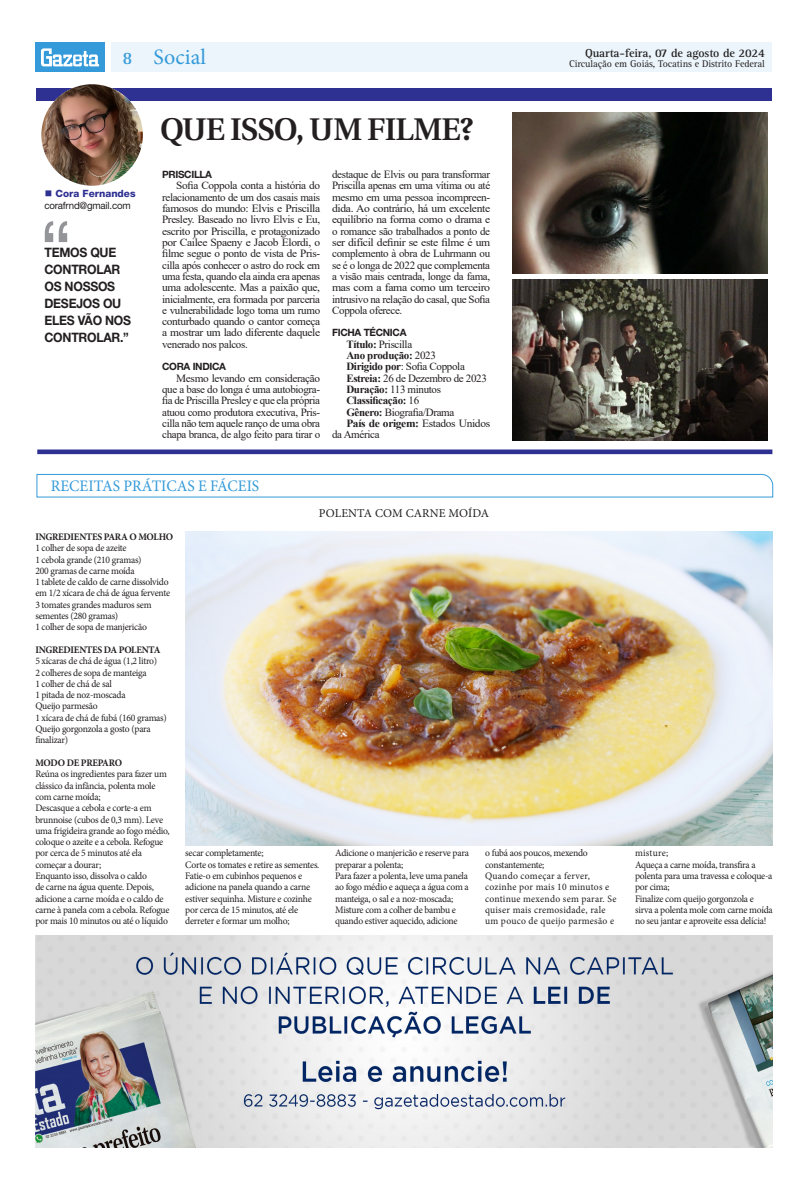
<style>
.page{position:relative;width:808px;height:1191px;background:#fff}
.page>*{position:absolute;margin:0;border:0;box-sizing:border-box;transform-origin:0 0}
.txt_colunas{font:80.9px "Helvetica Neue LT Std";color:#939598;scale:.94 1}
.Manchete{font:600 31.3px "Utopia";letter-spacing:-.025em;color:#231f20}
.t1{font:22px "Minion Pro";color:#349ada}
.t2{font:700 18px "Rotis Serif Std";color:#349ada}
.Coluna_nome{font:16px "Minion Pro";color:#349ada}
.txt_colunas-2{font:700 13px/17px "Helvetica Neue LT Std";letter-spacing:-.02em;color:#231f20;scale:.94 1}
.t3{font:700 12px "Rotis Serif Std";letter-spacing:-.01em;color:#231f20}
.Intertítulo{font:12px "Minion Pro";letter-spacing:.01em;color:#231f20}
.TExto_Corrido{font:11px/11.3px "Times New Roman";letter-spacing:-.03em;color:#231f20;text-align:justify}
.TExto_Corrido-2{font:11px/11.3px "Times New Roman";letter-spacing:-.03em;color:#231f20;scale:1.04 1}
.TExto_Corrido-3{font:700 11px "Times New Roman";letter-spacing:-.03em;color:#231f20}
.Intertítulo-2{font:10px/11.3px "Minion Pro";letter-spacing:-.025em;color:#231f20;scale:.96 1}
.Intertítulo-3{font:10px/11.3px "Minion Pro";letter-spacing:.025em;color:#231f20;scale:.96 1}
.Intertítulo-4{font:700 10px "Minion Pro";letter-spacing:-.025em;color:#231f20;scale:.96 1}
.t4{font:10px "Rotis Serif Std";letter-spacing:-.01em;color:#231f20}
.Intertítulo-5{font:700 10px "Helvetica Neue";letter-spacing:-.03em;color:#231f20}
.t5{font:10px "Helvetica Neue LT Std";letter-spacing:-.02em;color:#231f20}
.t6{font:800 10px "Helvetica Neue LT Std";color:#2e3092}
.s1{font-weight:700}
.s2{font-weight:400}
</style>
<div class="page">
<div style="left:111px;top:43px;width:661px;height:29px;background:#ebf5fb"></div>
<div style="left:36px;top:43px;width:69px;height:29px;background:#349ada"></div>
<svg style="left:41px;top:48px;width:58px;height:18px"></svg>
<div style="left:37px;top:449px;width:735px;height:5px;background:#2e3092"></div>
<div style="left:37px;top:88px;width:735px;height:13px;background:#2e3092"></div>
<img style="left:41px;top:84px;width:102px;height:102px;border-radius:51px">
<svg style="left:37px;top:474px;width:736px;height:23px"></svg>
<img style="left:185px;top:531px;width:587px;height:314px">
<img style="left:513px;top:112px;width:254px;height:162px">
<img style="left:513px;top:279px;width:254px;height:161px">
<img style="left:35px;top:935px;width:737px;height:212px">
<p class="t2" style="left:122px;top:47px;width:12px">8</p>
<p class="t1" style="left:153px;top:42px;width:54px">Social</p>
<p class="t6" style="left:45px;top:187px;width:92px">■ Cora Fernandes</p>
<p class="t5" style="left:45px;top:199px;width:88px">corafrnd@gmail.com</p>
<p class="txt_colunas" style="left:40px;top:202px;width:36px">“</p>
<p class="txt_colunas-2" style="left:45px;top:244px;width:94px">TEMOS QUE<br>CONTROLAR<br>OS NOSSOS<br>DESEJOS OU<br>ELES VÃO NOS<br>CONTROLAR.”</p>
<p class="Manchete" style="left:160px;top:111px;width:315px">QUE ISSO, UM FILME?</p>
<p class="Intertítulo-5" style="left:162px;top:168px;width:51px">PRISCILLA</p>
<p class="TExto_Corrido" style="left:162px;top:180px;width:160px;text-indent:14px">Sofia Coppola conta a história do relacionamento de um dos casais mais famosos do mundo: Elvis e Priscilla Presley. Baseado no livro Elvis e Eu, escrito por Priscilla, e protagonizado por Cailee Spaeny e Jacob Elordi, o filme segue o ponto de vista de Pris&shy;cilla após conhecer o astro do rock em uma festa, quando ela ainda era apenas uma adolescente. Mas a paixão que, inicialmente, era formada por parceria e vulnerabilidade logo toma um rumo conturbado quando o cantor começa a mostrar um lado diferente daquele venerado nos palcos.</p>
<p class="Intertítulo-5" style="left:162px;top:360px;width:66px">CORA INDICA</p>
<p class="TExto_Corrido" style="left:162px;top:372px;width:160px;text-indent:14px">Mesmo levando em consideração que a base do longa é uma autobiogra&shy;fia de Priscilla Presley e que ela própria atuou como produtora executiva, Pris&shy;cilla não tem aquele ranço de uma obra chapa branca, de algo feito para tirar o</p>
<p class="TExto_Corrido" style="left:332px;top:168px;width:160px">destaque de Elvis ou para transformar Priscilla apenas em uma vítima ou até mesmo em uma pessoa incompreen&shy;dida. Ao contrário, há um excelente equilíbrio na forma como o drama e o romance são trabalhados a ponto de ser difícil definir se este filme é um complemento à obra de Luhrmann ou se é o longa de 2022 que complementa a visão mais centrada, longe da fama, mas com a fama como um terceiro intrusivo na relação do casal, que Sofia Coppola oferece.</p>
<p class="Intertítulo-5" style="left:332px;top:327px;width:76px">FICHA TÉCNICA</p>
<p class="TExto_Corrido" style="left:346px;top:338px;width:67px"><span class="s1">Título:</span> Priscilla</p>
<p class="TExto_Corrido-3" style="left:346px;top:347px;width:91px">Ano produção: <span class="s2">2023</span></p>
<p class="TExto_Corrido" style="left:346px;top:361px;width:120px"><span class="s1">Dirigido por</span>: Sofia Coppola</p>
<p class="TExto_Corrido" style="left:346px;top:372px;width:142px"><span class="s1">Estreia:</span> 26 de Dezembro de 2023</p>
<p class="TExto_Corrido" style="left:346px;top:383px;width:96px"><span class="s1">Duração:</span> 113 minutos</p>
<p class="TExto_Corrido-3" style="left:346px;top:393px;width:74px">Classificação: <span class="s2">16</span></p>
<p class="TExto_Corrido" style="left:346px;top:406px;width:110px"><span class="s1">Gênero:</span> Biografia/Drama</p>
<p class="TExto_Corrido-2" style="left:332px;top:417px;width:153px;text-indent:14px"><span class="s1">País de origem:</span> Estados Unidos da América</p>
<p class="Coluna_nome" style="left:51px;top:475px;width:210px">RECEITAS PRÁTICAS E FÁCEIS</p>
<p class="Intertítulo" style="left:319px;top:505px;width:172px">POLENTA COM CARNE MOÍDA</p>
<p class="t3" style="left:585px;top:46px;width:181px">Quarta-feira, 07 de agosto de 2024</p>
<p class="t4" style="left:569px;top:58px;width:197px">Circulação em Goiás, Tocatins e Distrito Federal</p>
<p class="Intertítulo-4" style="left:35px;top:529px;width:145px">INGREDIENTES PARA O MOLHO</p>
<p class="Intertítulo-2" style="left:35px;top:542px;width:97px">1 colher de sopa de azeite</p>
<p class="Intertítulo-2" style="left:35px;top:554px;width:112px">1 cebola grande (210 gramas)</p>
<p class="Intertítulo-2" style="left:35px;top:565px;width:105px">200 gramas de carne moída</p>
<p class="Intertítulo-2" style="left:35px;top:576px;width:142px">1 tablete de caldo de carne dissolvido em 1/2 xícara de chá de água fervente</p>
<p class="Intertítulo-2" style="left:35px;top:599px;width:123px">3 tomates grandes maduros sem sementes (280 gramas)</p>
<p class="Intertítulo-2" style="left:35px;top:621px;width:118px">1 colher de sopa de manjericão</p>
<p class="Intertítulo-4" style="left:35px;top:642px;width:132px">INGREDIENTES DA POLENTA</p>
<p class="Intertítulo-2" style="left:35px;top:655px;width:128px">5 xícaras de chá de água (1,2 litro)</p>
<p class="Intertítulo-2" style="left:35px;top:667px;width:118px">2 colheres de sopa de manteiga</p>
<p class="Intertítulo-2" style="left:35px;top:678px;width:81px">1 colher de chá de sal</p>
<p class="Intertítulo-2" style="left:35px;top:689px;width:96px">1 pitada de noz-moscada</p>
<p class="Intertítulo-2" style="left:35px;top:700px;width:67px">Queijo parmesão</p>
<p class="Intertítulo-2" style="left:35px;top:712px;width:138px">1 xícara de chá de fubá (160 gramas)</p>
<p class="Intertítulo-2" style="left:35px;top:723px;width:122px">Queijo gorgonzola a gosto (para finalizar)</p>
<p class="Intertítulo-4" style="left:35px;top:755px;width:92px">MODO DE PREPARO</p>
<p class="Intertítulo-2" style="left:35px;top:768px;width:139px">Reúna os ingredientes para fazer um clássico da infância, polenta mole com carne moída;</p>
<p class="Intertítulo-2" style="left:35px;top:802px;width:142px">Descasque a cebola e corte-a em brunnoise (cubos de 0,3 mm). Leve uma frigideira grande ao fogo médio, coloque o azeite e a cebola. Refogue por cerca de 5 minutos até ela começar a dourar;</p>
<p class="Intertítulo-2" style="left:35px;top:870px;width:141px">Enquanto isso, dissolva o caldo<br>de carne na água quente. Depois, adicione a carne moída e o caldo de carne à panela com a cebola. Refogue por mais 10 minutos ou até o líquido</p>
<p class="Intertítulo-2" style="left:185px;top:847px;width:83px">secar completamente;</p>
<p class="Intertítulo-2" style="left:185px;top:859px;width:141px">Corte os tomates e retire as sementes.<br>Fatie-o em cubinhos pequenos e adicione na panela quando a carne estiver sequinha. Misture e cozinhe por cerca de 15 minutos, até ele derreter e formar um molho;</p>
<p class="Intertítulo-2" style="left:335px;top:847px;width:141px">Adicione o manjericão e reserve para preparar a polenta;</p>
<p class="Intertítulo-2" style="left:335px;top:870px;width:141px;text-align:justify">Para fazer a polenta, leve uma panela ao fogo médio e aqueça a água com a manteiga, o sal e a noz-moscada;</p>
<p class="Intertítulo-2" style="left:335px;top:904px;width:129px">Misture com a colher de bambu e quando estiver aquecido, adicione</p>
<p class="Intertítulo-2" style="left:485px;top:847px;width:108px">o fubá aos poucos, mexendo constantemente;</p>
<p class="Intertítulo-3" style="left:485px;top:870px;width:138px">Quando começar a ferver, cozinhe por mais 10 minutos e continue mexendo sem parar. Se quiser mais cremosidade, rale um pouco de queijo parmesão e</p>
<p class="Intertítulo-2" style="left:635px;top:847px;width:36px">misture;</p>
<p class="Intertítulo-2" style="left:635px;top:859px;width:145px">Aqueça a carne moída, transfira a polenta para uma travessa e coloque-a por cima;</p>
<p class="Intertítulo-2" style="left:635px;top:893px;width:145px">Finalize com queijo gorgonzola e sirva a polenta mole com carne moída no seu jantar e aproveite essa delícia!</p>
</div>
